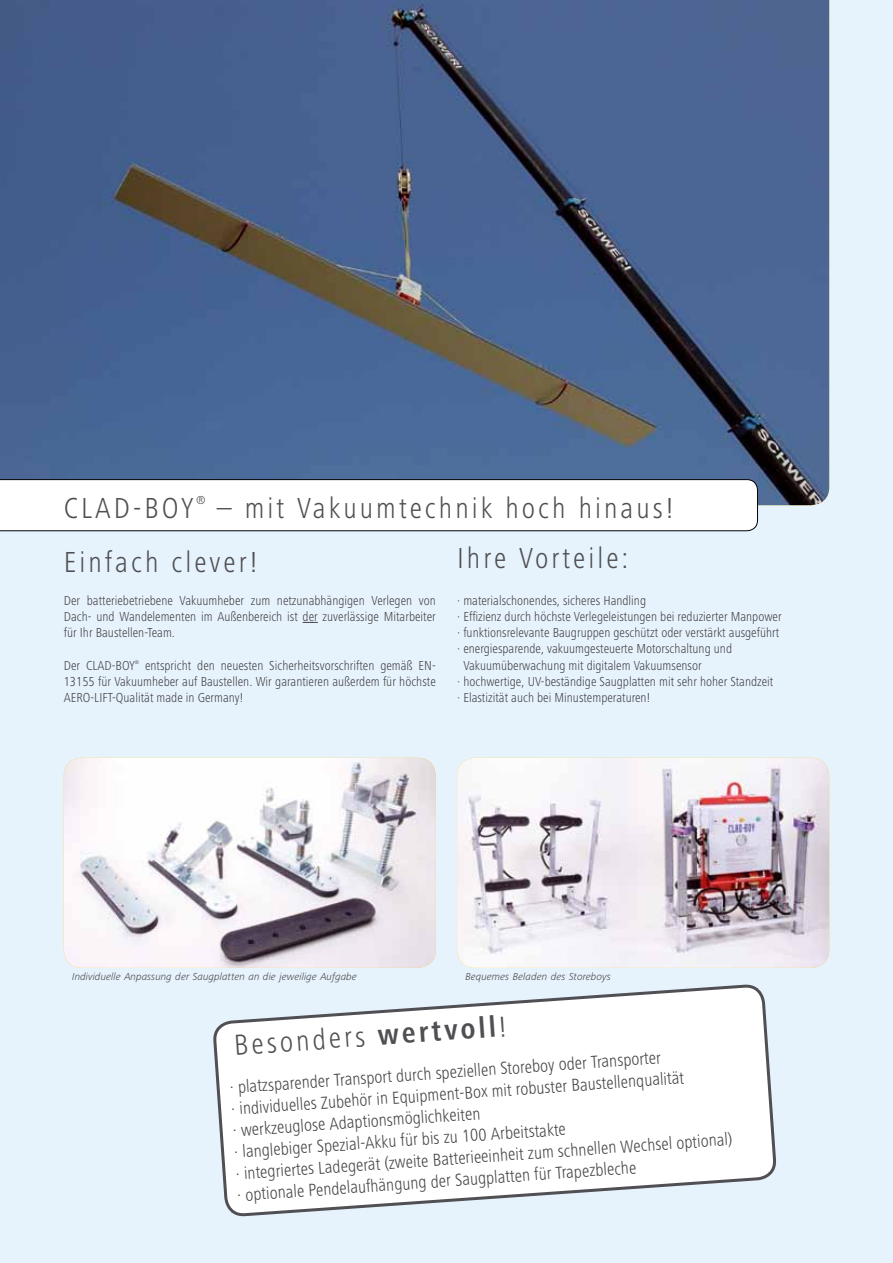
<style>
.page{position:relative;width:893px;height:1263px;background:#e7f3fc}
.page>*{position:absolute;margin:0;border:0;box-sizing:border-box;transform-origin:0 0}
.t1{font:300 condensed 30px "Frutiger Next LT";letter-spacing:.1em;color:#504f53}
.t2{font:300 condensed 18px/21.6px "Frutiger Next LT";color:#454347}
.t3{font:300 condensed 13.5px/16.2px "Frutiger Next LT";color:#454347;text-align:justify}
.t4{font:300 condensed 12px "Frutiger Next LT";color:#504f53}
.t5{font:italic 300 10.5px "Frutiger Next LT";color:#454347}
.t6{font:300 condensed 5.4px "Frutiger Next LT";color:#454347}
.s1{font-weight:700}
</style>
<div class="page">
<svg style="left:303px;top:622px;width:15px;height:1px"></svg>
<img style="left:64px;top:758px;width:372px;height:210px">
<img style="left:457px;top:758px;width:372px;height:210px">
<img style="left:0;top:0;width:829px;height:505px">
<svg style="left:214px;top:917px;width:562px;height:346px"></svg>
<svg style="left:0;top:479px;width:758px;height:52px"></svg>
<h1 class="t1" style="left:64px;top:491px;width:131px">CLAD-BOY</h1>
<p class="t4" style="left:196px;top:494px;width:11px">®</p>
<h1 class="t1" style="left:217px;top:491px;width:458px">– mit Vakuumtechnik hoch hinaus!</h1>
<h1 class="t1" style="left:64px;top:546px;width:195px">Einfach clever!</h1>
<p class="t3" style="left:64px;top:592px;width:374px">Der batteriebetriebene Vakuumheber zum netzunabhängigen Verlegen von Dach- und Wandelementen im Außenbereich ist der zuverlässige Mitarbeiter für Ihr Baustellen-Team.</p>
<p class="t3" style="left:64px;top:657px;width:73px">Der CLAD-BOY</p>
<p class="t6" style="left:135px;top:659px;width:6px">®</p>
<p class="t3" style="left:64px;top:657px;width:374px;text-indent:81px">entspricht den neuesten Sicherheitsvorschriften gemäß EN-13155 für Vakuumheber auf Baustellen. Wir garantieren außerdem für höchste AERO-LIFT-Qualität made in Germany!</p>
<h1 class="t1" style="left:457px;top:541px;width:173px">Ihre Vorteile:</h1>
<p class="t3" style="left:457px;top:592px;width:190px">· materialschonendes, sicheres Handling</p>
<p class="t3" style="left:457px;top:608px;width:326px">· Effizienz durch höchste Verlegeleistungen bei reduzierter Manpower</p>
<p class="t3" style="left:457px;top:625px;width:324px">· funktionsrelevante Baugruppen geschützt oder verstärkt ausgeführt</p>
<p class="t3" style="left:457px;top:641px;width:276px">· energiesparende, vakuumgesteuerte Motorschaltung und</p>
<p class="t3" style="left:463px;top:657px;width:240px">Vakuumüberwachung mit digitalem Vakuumsensor</p>
<p class="t3" style="left:457px;top:673px;width:318px">· hochwertige, UV-beständige Saugplatten mit sehr hoher Standzeit</p>
<p class="t3" style="left:457px;top:689px;width:195px">· Elastizität auch bei Minustemperaturen!</p>
<p class="t5" style="left:72px;top:971px;width:286px">Individuelle Anpassung der Saugplatten an die jeweilige Aufgabe</p>
<p class="t5" style="left:466px;top:971px;width:147px">Bequemes Beladen des Storeboys</p>
<h1 class="t1" style="left:233px;top:1029px;width:275px;rotate:-4deg">Besonders <span class="s1">wertvoll</span>!</h1>
<p class="t2" style="left:229px;top:1077px;width:499px;rotate:-4deg">· platzsparender Transport durch speziellen Storeboy oder Transporter<br>· individuelles Zubehör in Equipment-Box mit robuster Baustellenqualität<br>· werkzeuglose Adaptionsmöglichkeiten<br>· langlebiger Spezial-Akku für bis zu 100 Arbeitstakte<br>· integriertes Ladegerät (zweite Batterieeinheit zum schnellen Wechsel optional) · optionale Pendelaufhängung der Saugplatten für Trapezbleche</p>
</div>
